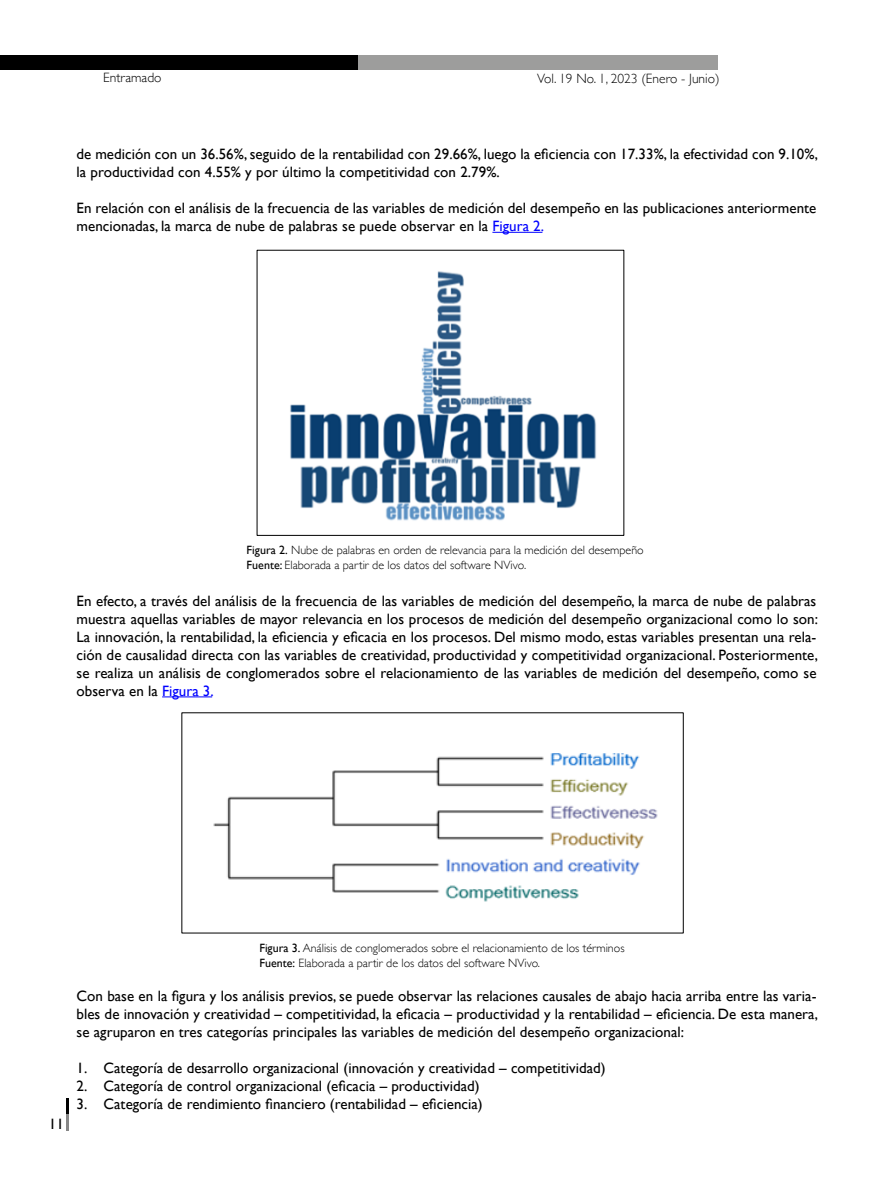
<style>
.page{position:relative;width:893px;height:1188px;background:#fff}
.page>*{position:absolute;margin:0;border:0;box-sizing:border-box;transform-origin:0 0}
.t1{font:15px/18px "Gill Sans";letter-spacing:.005em;color:#000}
.t2{font:300 13.5px "Gill Sans";color:#000}
.t3{font:300 12px/15px "Gill Sans";color:#000}
.s1{color:#00f}
.s2{font-weight:400}
</style>
<div class="page">
<svg style="left:66px;top:1099px;width:2px;height:31px"></svg>
<div style="left:358px;top:55px;width:360px;height:15px;background:#9d9d9c"></div>
<div style="left:0;top:55px;width:358px;height:15px;background:#000"></div>
<hr style="left:492px;top:232px;width:50px;height:1px;background:#00f">
<img style="left:290px;top:271px;width:306px;height:250px">
<hr style="left:162px;top:697px;width:50px;height:1px;background:#00f">
<img style="left:213px;top:753px;width:445px;height:149px">
<p class="t2" style="left:103px;top:67px;width:60px">Entramado</p>
<p class="t2" style="left:537px;top:68px;width:184px">Vol. 19 No. 1, 2023 (Enero - Junio)</p>
<p class="t1" style="left:77px;top:145px;width:743px">de medición con un 36.56%, seguido de la rentabilidad con 29.66%, luego la eficiencia con 17.33%, la efectividad con 9.10%, la productividad con 4.55% y por último la competitividad con 2.79%.</p>
<p class="t1" style="left:77px;top:199px;width:741px">En relación con el análisis de la frecuencia de las variables de medición del desempeño en las publicaciones anteriormente mencionadas, la marca de nube de palabras se puede observar en la <span class="s1">Figura 2.</span></p>
<p class="t3" style="left:247px;top:542px;width:399px"><span class="s2">Figura 2.</span> Nube de palabras en orden de relevancia para la medición del desempeño<br><span class="s2">Fuente:</span> Elaborada a partir de los datos del software NVivo.</p>
<p class="t1" style="left:77px;top:592px;width:743px;text-align:justify">En efecto, a través del análisis de la frecuencia de las variables de medición del desempeño, la marca de nube de palabras muestra aquellas variables de mayor relevancia en los procesos de medición del desempeño organizacional como lo son:<br>La innovación, la rentabilidad, la eficiencia y eficacia en los procesos. Del mismo modo, estas variables presentan una rela&shy;ción de causalidad directa con las variables de creatividad, productividad y competitividad organizacional. Posteriormente, se realiza un análisis de conglomerados sobre el relacionamiento de las variables de medición del desempeño, como se observa en la <span class="s1">Figura 3.</span></p>
<p class="t1" style="left:47px;top:1115px;width:19px">8011</p>
<p class="t3" style="left:259px;top:940px;width:367px"><span class="s2">Figura 3.</span> Análisis de conglomerados sobre el relacionamiento de los términos<br><span class="s2">Fuente:</span> Elaborada a partir de los datos del software NVivo.</p>
<p class="t1" style="left:77px;top:987px;width:743px;text-align:justify">Con base en la figura y los análisis previos, se puede observar las relaciones causales de abajo hacia arriba entre las varia&shy;bles de innovación y creatividad – competitividad, la eficacia – productividad y la rentabilidad – eficiencia. De esta manera, se agruparon en tres categorías principales las variables de medición del desempeño organizacional:</p>
<p class="t1" style="left:77px;top:1059px;width:531px">1. Categoría de desarrollo organizacional (innovación y creatividad – competitividad)</p>
<p class="t1" style="left:77px;top:1077px;width:405px">2. Categoría de control organizacional (eficacia – productividad)</p>
<p class="t1" style="left:77px;top:1095px;width:408px">3. Categoría de rendimiento financiero (rentabilidad – eficiencia)</p>
</div>
